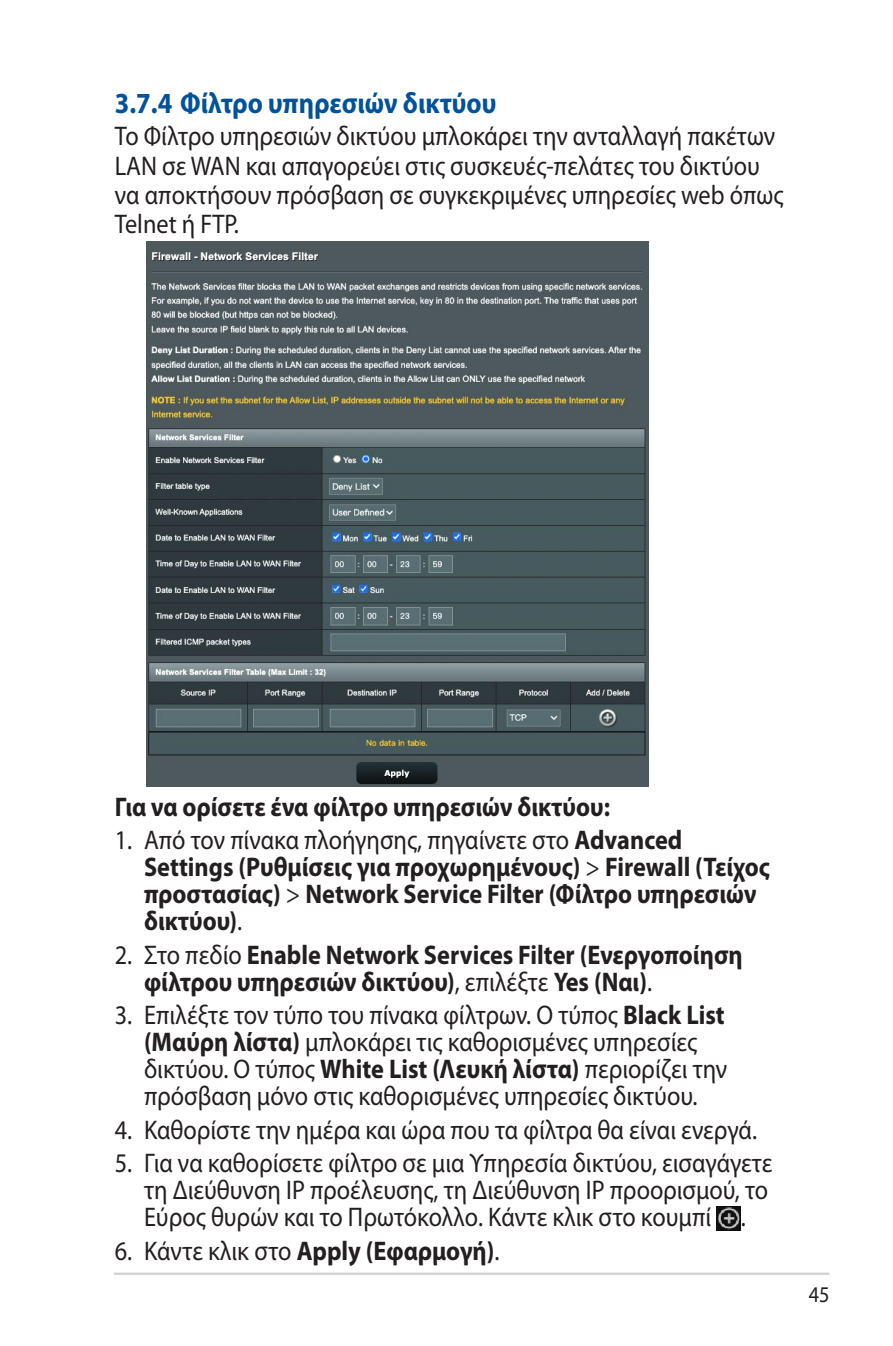
<style>
.page{position:relative;width:893px;height:1346px;background:#fff}
.page>*{position:absolute;margin:0;border:0;box-sizing:border-box;transform-origin:0 0}
.WL_Header_2{font:700 29.25px "Myriad Pro";color:#01529a;scale:.9 1}
.WL_Body_Text_-_List{font:27px/27px "Myriad Pro";color:#231f20;scale:.9 1}
.WL_Body_Text_-_List-2{font:700 27px/27px "Myriad Pro";color:#231f20;scale:.9 1}
.WL_Body_Text{font:27px/29.2px "Myriad Pro";color:#231f20;scale:.9 1}
.WL_Body_Text_-_List_Bold{font:700 27px "Myriad Pro";color:#231f20;scale:.9 1}
.t1{font:22.5px "Myriad Pro";color:#231f20;scale:.9 1}
.s1{font-weight:400}
.s2{font-weight:700}
</style>
<div class="page">
<hr style="left:114px;top:1272px;width:715px;height:3px;background:#d1d2d4">
<img style="left:716px;top:1206px;width:25px;height:24px">
<img style="left:147px;top:241px;width:502px;height:545px">
<p class="WL_Header_2" style="left:115px;top:87px;width:426px">3.7.4 Φίλτρο υπηρεσιών δικτύου</p>
<p class="WL_Body_Text" style="left:115px;top:122px;width:745px">Το Φίλτρο υπηρεσιών δικτύου μπλοκάρει την ανταλλαγή πακέτων LAN σε WAN και απαγορεύει στις συσκευές-πελάτες του δικτύου να αποκτήσουν πρόσβαση σε συγκεκριμένες υπηρεσίες web όπως Telnet ή FTP.</p>
<p class="WL_Body_Text_-_List_Bold" style="left:115px;top:792px;width:552px">Για να ορίσετε ένα φίλτρο υπηρεσιών δικτύου:</p>
<p class="WL_Body_Text_-_List-2" style="left:144px;top:827px;width:697px;text-indent:-29px"><span class="s1">1. Από τον πίνακα πλοήγησης, πηγαίνετε στο</span> Advanced Settings (Ρυθμίσεις για προχωρημένους) <span class="s1">&gt;</span> Firewall (Τείχος προστασίας) <span class="s1">&gt;</span> Network Service Filter (Φίλτρο υπηρεσιών δικτύου)<span class="s1">.</span></p>
<p class="WL_Body_Text_-_List-2" style="left:144px;top:941px;width:667px;text-indent:-29px"><span class="s1">2. Στο πεδίο</span> Enable Network Services Filter (Ενεργοποίηση φίλτρου υπηρεσιών δικτύου)<span class="s1">, επιλέξτε</span> Yes (Ναι)<span class="s1">.</span></p>
<p class="WL_Body_Text_-_List" style="left:144px;top:1002px;width:650px;text-indent:-29px">3. Επιλέξτε τον τύπο του πίνακα φίλτρων. Ο τύπος <span class="s2">Black List (Μαύρη λίστα)</span> μπλοκάρει τις καθορισμένες υπηρεσίες δικτύου. Ο τύπος <span class="s2">White List (Λευκή λίστα)</span> περιορίζει την πρόσβαση μόνο στις καθορισμένες υπηρεσίες δικτύου.</p>
<p class="WL_Body_Text_-_List" style="left:115px;top:1116px;width:715px">4. Καθορίστε την ημέρα και ώρα που τα φίλτρα θα είναι ενεργά.</p>
<p class="WL_Body_Text_-_List" style="left:144px;top:1150px;width:700px;text-indent:-29px">5. Για να καθορίσετε φίλτρο σε μια Υπηρεσία δικτύου, εισαγάγετε τη Διεύθυνση IP προέλευσης, τη Διεύθυνση IP προορισμού, το<br>Εύρος θυρών και το Πρωτόκολλο. Κάντε κλικ στο κουμπί .</p>
<p class="WL_Body_Text_-_List" style="left:115px;top:1237px;width:429px">6. Κάντε κλικ στο <span class="s2">Apply (Εφαρμογή)</span>.</p>
<p class="t1" style="left:809px;top:1282px;width:25px">45</p>
</div>
